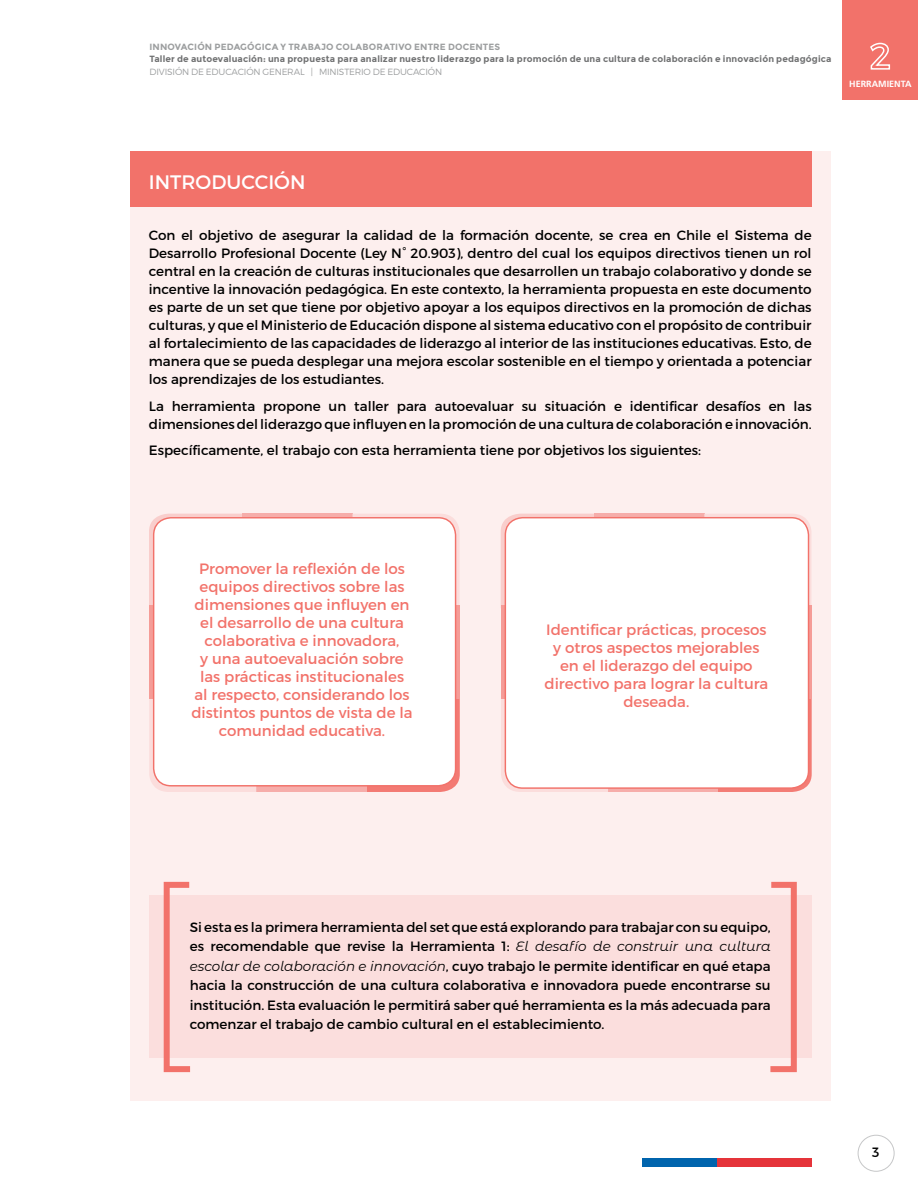
<style>
.page{position:relative;width:918px;height:1188px;background:#fff}
.page>*{position:absolute;margin:0;border:0;box-sizing:border-box;transform-origin:0 0}
.t1{font:19.5px "Montserrat";color:#fff}
.t2{font:15px/18px "Montserrat";color:#f2726a;text-align:center}
.t3{font:13.5px/18px "Montserrat";color:#000;text-align:justify}
.t4{font:700 9px "Montserrat";letter-spacing:.015em;color:#707172}
.t5{font:700 9px "Montserrat";letter-spacing:.015em;color:#9c9e9f}
.t6{font:300 9px "Montserrat";letter-spacing:-.015em;color:#9c9e9f}
.t7{font:700 9px "Frutiger";color:#fff}
.s1{font-family:"Montserrat Alternates";font-style:italic}
</style>
<div class="page">
<div style="left:843px;top:0;width:75px;height:100px;background:#f2726a"></div>
<svg style="left:870px;top:42px;width:21px;height:28px"></svg>
<div style="left:130px;top:151px;width:701px;height:950px;background:#fdefee"></div>
<div style="left:130px;top:151px;width:682px;height:56px;background:#f2726a"></div>
<svg style="left:501px;top:514px;width:93px;height:92px"></svg>
<div style="left:594px;top:514px;width:111px;height:94px;background:#f6adaa"></div>
<svg style="left:704px;top:514px;width:107px;height:92px"></svg>
<svg style="left:718px;top:697px;width:94px;height:95px"></svg>
<div style="left:607px;top:698px;width:111px;height:94px;background:#f6adaa"></div>
<svg style="left:501px;top:699px;width:107px;height:93px"></svg>
<div style="left:505px;top:518px;width:304px;height:270px;background:#fff;border-radius:17px"></div>
<div style="left:505px;top:517px;width:304px;height:272px;border:1px solid #f2726a;border-radius:17px"></div>
<svg style="left:149px;top:514px;width:93px;height:92px"></svg>
<div style="left:242px;top:514px;width:111px;height:94px;background:#f6adaa"></div>
<svg style="left:353px;top:514px;width:107px;height:92px"></svg>
<svg style="left:366px;top:699px;width:94px;height:93px"></svg>
<div style="left:256px;top:698px;width:110px;height:94px;background:#f6adaa"></div>
<svg style="left:149px;top:699px;width:107px;height:93px"></svg>
<div style="left:149px;top:606px;width:311px;height:93px;background:linear-gradient(to bottom,#f59c97,#f59c97)"></div>
<div style="left:154px;top:518px;width:302px;height:268px;background:#fff;border-radius:17px"></div>
<div style="left:153px;top:517px;width:303px;height:270px;border:1px solid #f2726a;border-radius:17px"></div>
<div style="left:149px;top:895px;width:663px;height:163px;background:#fbdedd"></div>
<svg style="left:163px;top:881px;width:28px;height:192px"></svg>
<svg style="left:770px;top:881px;width:27px;height:192px"></svg>
<div style="left:858px;top:1135px;width:37px;height:37px;border:1px solid #c6c7c8;border-radius:50%"></div>
<div style="left:642px;top:1158px;width:75px;height:9px;background:#0064ad"></div>
<div style="left:717px;top:1158px;width:95px;height:9px;background:#e5343a"></div>
<p class="t5" style="left:149px;top:41px;width:352px">INNOVACIÓN PEDAGÓGICA Y TRABAJO COLABORATIVO ENTRE DOCENTES</p>
<p class="t4" style="left:149px;top:53px;width:684px">Taller de autoevaluación: una propuesta para analizar nuestro liderazgo para la promoción de una cultura de colaboración e innovación pedagógica</p>
<p class="t6" style="left:149px;top:66px;width:294px">DIVISIÓN DE EDUCACIÓN GENERAL | MINISTERIO DE EDUCACIÓN</p>
<p class="t7" style="left:849px;top:78px;width:64px">HERRAMIENTA</p>
<h1 class="t1" style="left:149px;top:170px;width:158px">INTRODUCCIÓN</h1>
<p class="t3" style="left:149px;top:226px;width:664px">Con el objetivo de asegurar la calidad de la formación docente, se crea en Chile el Sistema de Desarrollo Profesional Docente (Ley N° 20.903), dentro del cual los equipos directivos tienen un rol central en la creación de culturas institucionales que desarrollen un trabajo colaborativo y donde se incentive la innovación pedagógica. En este contexto, la herramienta propuesta en este documento es parte de un set que tiene por objetivo apoyar a los equipos directivos en la promoción de dichas culturas, y que el Ministerio de Educación dispone al sistema educativo con el propósito de contribuir al fortalecimiento de las capacidades de liderazgo al interior de las instituciones educativas. Esto, de manera que se pueda desplegar una mejora escolar sostenible en el tiempo y orientada a potenciar los aprendizajes de los estudiantes.</p>
<p class="t3" style="left:149px;top:397px;width:664px">La herramienta propone un taller para autoevaluar su situación e identificar desafíos en las dimensiones del liderazgo que influyen en la promoción de una cultura de colaboración e innovación.</p>
<p class="t3" style="left:149px;top:441px;width:554px">Específicamente, el trabajo con esta herramienta tiene por objetivos los siguientes:</p>
<p class="t2" style="left:191px;top:559px;width:223px">Promover la reflexión de los equipos directivos sobre las dimensiones que influyen en el desarrollo de una cultura colaborativa e innovadora,<br>y una autoevaluación sobre las prácticas institucionales<br>al respecto, considerando los distintos puntos de vista de la comunidad educativa.</p>
<p class="t2" style="left:544px;top:621px;width:225px">Identificar prácticas, procesos y otros aspectos mejorables en el liderazgo del equipo directivo para lograr la cultura deseada.</p>
<p class="t3" style="left:190px;top:917px;width:583px;line-height:19.5px">Si esta es la primera herramienta del set que está explorando para trabajar con su equipo, es recomendable que revise la Herramienta 1: <span class="s1">El desafío de construir una cultura escolar de colaboración e innovación</span>, cuyo trabajo le permite identificar en qué etapa hacia la construcción de una cultura colaborativa e innovadora puede encontrarse su institución. Esta evaluación le permitirá saber qué herramienta es la más adecuada para comenzar el trabajo de cambio cultural en el establecimiento.</p>
<p class="t3" style="left:872px;top:1143px;width:9px">3</p>
</div>
